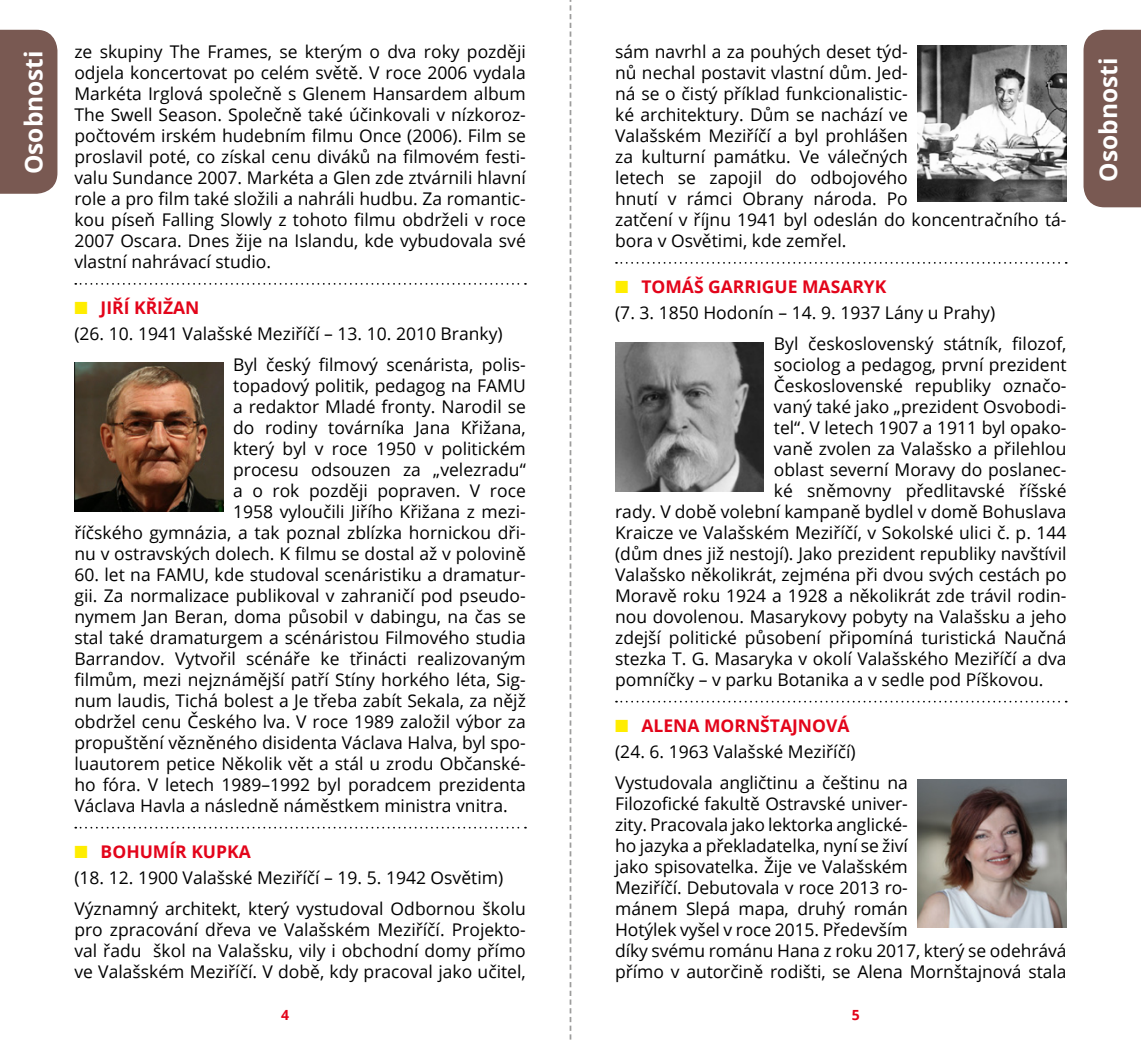
<style>
.page{position:relative;width:1141px;height:1042px;background:#fff}
.page>*{position:absolute;margin:0;border:0;box-sizing:border-box;transform-origin:0 0}
.t1{font:700 24.5px "Open Sans";color:#fff}
.t2{font:17.5px/21px "Open Sans";color:#000}
.t3{font:700 17.5px "Open Sans";color:#e3041a}
.t4{font:700 14px "Open Sans";color:#e3041a}
</style>
<div class="page">
<svg style="left:616px;top:262px;width:451px;height:2px"></svg>
<svg style="left:616px;top:701px;width:451px;height:1px"></svg>
<svg style="left:75px;top:283px;width:451px;height:2px"></svg>
<svg style="left:75px;top:827px;width:451px;height:1px"></svg>
<img style="left:74px;top:362px;width:149px;height:149px">
<img style="left:918px;top:46px;width:149px;height:156px">
<img style="left:918px;top:779px;width:149px;height:149px">
<div style="left:0;top:30px;width:57px;height:164px;background:#795952"></div>
<div style="left:1083px;top:30px;width:58px;height:177px;background:#795952"></div>
<img style="left:615px;top:342px;width:149px;height:149px">
<svg style="left:570px;top:0;width:1px;height:1040px"></svg>
<p class="t2" style="left:74px;top:41px;width:453px;text-align:justify">ze skupiny The Frames, se kterým o dva roky později odjela koncertovat po celém světě. V roce 2006 vydala Markéta Irglová společně s Glenem Hansardem album The Swell Season. Společně také účinkovali v nízkoroz&shy;počtovém irském hudebním filmu Once (2006). Film se proslavil poté, co získal cenu diváků na filmovém festi&shy;valu Sundance 2007. Markéta a Glen zde ztvárnili hlavní role a pro film také složili a nahráli hudbu. Za romantic&shy;kou píseň Falling Slowly z tohoto filmu obdrželi v roce 2007 Oscara. Dnes žije na Islandu, kde vybudovala své vlastní nahrávací studio.</p>
<p class="t3" style="left:101px;top:295px;width:100px">JIŘÍ KŘIŽAN</p>
<p class="t2" style="left:233px;top:318px;width:294px;line-height:31px;text-indent:-159px">(26. 10. 1941 Valašské Meziříčí – 13. 10. 2010 Branky)<br>Byl český filmový scenárista, polis-</p>
<p class="t2" style="left:74px;top:374px;width:453px;text-align:right">topadový politik, pedagog na FAMU<br>a redaktor Mladé fronty. Narodil se<br>do rodiny továrníka Jana Křižana,<br>který byl v roce 1950 v politickém<br>procesu odsouzen za „velezradu“<br>a o rok později popraven. V roce<br>1958 vyloučili Jiřího Křižana z mezi-<br>říčského gymnázia, a tak poznal zblízka hornickou dři&shy;nu v ostravských dolech. K filmu se dostal až v polovině</p>
<p class="t2" style="left:74px;top:563px;width:453px;text-align:justify">60. let na FAMU, kde studoval scenáristiku a dramatur&shy;gii. Za normalizace publikoval v zahraničí pod pseudo&shy;nymem Jan Beran, doma působil v dabingu, na čas se stal také dramaturgem a scénáristou Filmového studia Barrandov. Vytvořil scénáře ke třinácti realizovaným filmům, mezi nejznámější patří Stíny horkého léta, Sig&shy;num laudis, Tichá bolest a Je třeba zabít Sekala, za nějž obdržel cenu Českého lva. V roce 1989 založil výbor za propuštění vězněného disidenta Václava Halva, byl spo&shy;luautorem petice Několik vět a stál u zrodu Občanské&shy;ho fóra. V letech 1989–1992 byl poradcem prezidenta Václava Havla a následně náměstkem ministra vnitra.</p>
<p class="t3" style="left:101px;top:839px;width:152px">BOHUMÍR KUPKA</p>
<p class="t2" style="left:74px;top:861px;width:453px;line-height:31px">(18. 12. 1900 Valašské Meziříčí – 19. 5. 1942 Osvětim)<br>Významný architekt, který vystudoval Odbornou školu</p>
<p class="t2" style="left:74px;top:918px;width:453px;text-align:justify">pro zpracování dřeva ve Valašském Meziříčí. Projekto&shy;val řadu škol na Valašsku, vily i obchodní domy přímo ve Valašském Meziříčí. V době, kdy pracoval jako učitel,</p>
<p class="t2" style="left:615px;top:41px;width:453px">sám navrhl a za pouhých deset týd-<br>nů nechal postavit vlastní dům. Jed-<br>ná se o čistý příklad funkcionalistic-<br>ké architektury. Dům se nachází ve<br>Valašském Meziříčí a byl prohlášen<br>za kulturní památku. Ve válečných<br>letech se zapojil do odbojového<br>hnutí v rámci Obrany národa. Po<br>zatčení v říjnu 1941 byl odeslán do koncentračního tá&shy;bora v Osvětimi, kde zemřel.</p>
<p class="t3" style="left:641px;top:274px;width:247px">TOMÁŠ GARRIGUE MASARYK</p>
<p class="t2" style="left:774px;top:297px;width:294px;line-height:31px;text-indent:-159px">(7. 3. 1850 Hodonín – 14. 9. 1937 Lány u Prahy)<br>Byl československý státník, filozof,</p>
<p class="t2" style="left:774px;top:353px;width:294px">sociolog a pedagog, první prezident</p>
<p class="t2" style="left:774px;top:374px;width:294px">Československé republiky označo-</p>
<p class="t2" style="left:774px;top:395px;width:294px">vaný také jako „prezident Osvobodi-</p>
<p class="t2" style="left:774px;top:416px;width:294px">tel“. V letech 1907 a 1911 byl opako-</p>
<p class="t2" style="left:774px;top:437px;width:294px">vaně zvolen za Valašsko a přilehlou</p>
<p class="t2" style="left:774px;top:458px;width:294px">oblast severní Moravy do poslanec-</p>
<p class="t2" style="left:774px;top:479px;width:294px">ké sněmovny předlitavské říšské</p>
<p class="t2" style="left:615px;top:500px;width:453px">rady. V době volební kampaně bydlel v domě Bohuslava</p>
<p class="t2" style="left:615px;top:521px;width:453px">Kraicze ve Valašském Meziříčí, v Sokolské ulici č. p. 144</p>
<p class="t2" style="left:615px;top:542px;width:453px">(dům dnes již nestojí). Jako prezident republiky navštívil</p>
<p class="t2" style="left:615px;top:563px;width:453px">Valašsko několikrát, zejména při dvou svých cestách po</p>
<p class="t2" style="left:615px;top:584px;width:453px">Moravě roku 1924 a 1928 a několikrát zde trávil rodin-</p>
<p class="t2" style="left:615px;top:605px;width:453px">nou dovolenou. Masarykovy pobyty na Valašsku a jeho</p>
<p class="t2" style="left:615px;top:626px;width:453px">zdejší politické působení připomíná turistická Naučná</p>
<p class="t2" style="left:615px;top:647px;width:453px">stezka T. G. Masaryka v okolí Valašského Meziříčí a dva</p>
<p class="t2" style="left:615px;top:668px;width:430px">pomníčky – v parku Botanika a v sedle pod Píškovou.</p>
<p class="t3" style="left:641px;top:713px;width:210px">ALENA MORNŠTAJNOVÁ</p>
<p class="t2" style="left:615px;top:735px;width:294px;line-height:31px">(24. 6. 1963 Valašské Meziříčí)<br>Vystudovala angličtinu a češtinu na</p>
<p class="t2" style="left:615px;top:792px;width:453px">Filozofické fakultě Ostravské univer-<br>zity. Pracovala jako lektorka anglické-<br>ho jazyka a překladatelka, nyní se živí<br>jako spisovatelka. Žije ve Valašském<br>Meziříčí. Debutovala v roce 2013 ro-<br>mánem Slepá mapa, druhý román<br>Hotýlek vyšel v roce 2015. Především<br>díky svému románu Hana z roku 2017, který se odehrává přímo v autorčině rodišti, se Alena Mornštajnová stala</p>
<h1 class="t1" style="left:16px;top:174px;width:125px;rotate:-90deg">Osobnosti</h1>
<h1 class="t1" style="left:1091px;top:182px;width:125px;rotate:-90deg">Osobnosti</h1>
<p class="t4" style="left:281px;top:1004px;width:9px">4</p>
<p class="t4" style="left:852px;top:1004px;width:9px">5</p>
</div>
